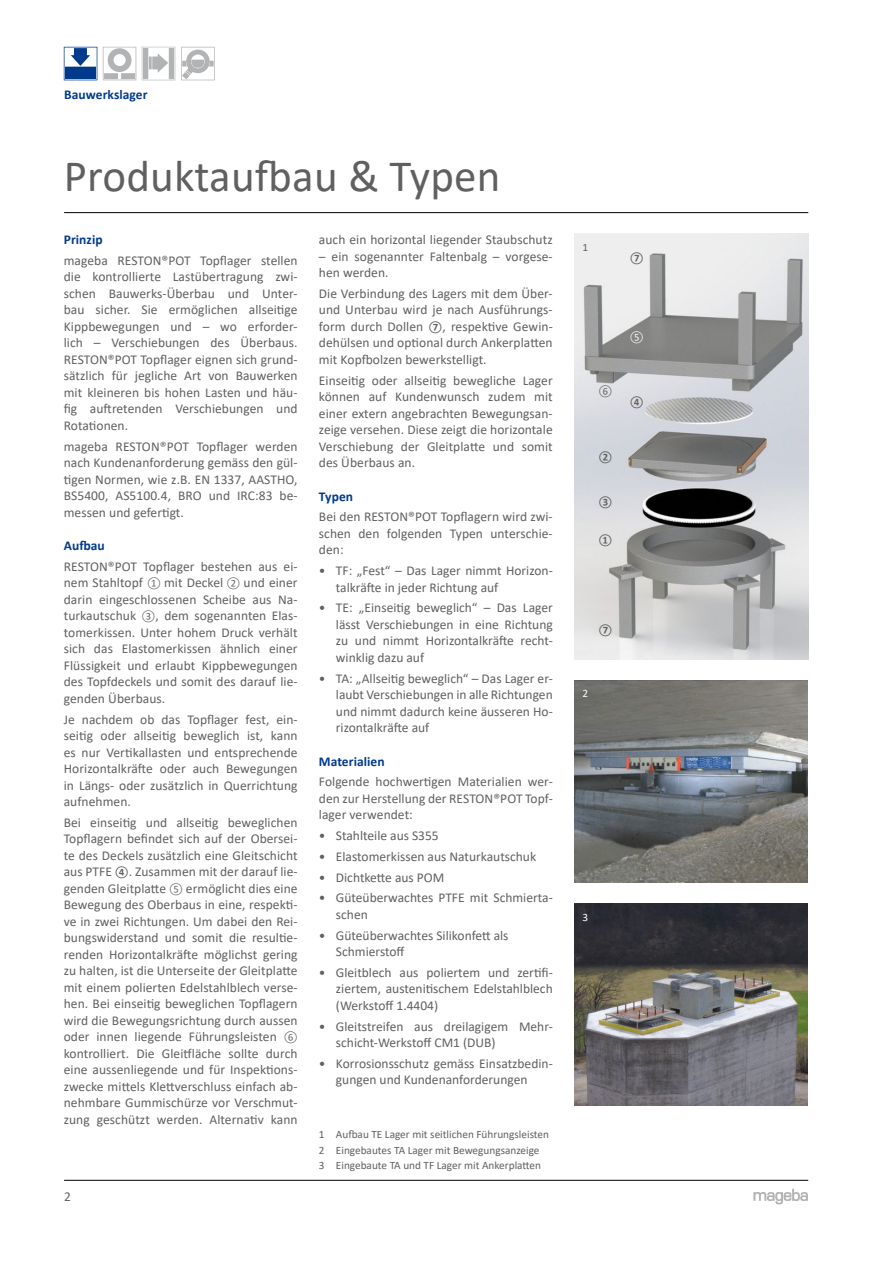
<style>
.page{position:relative;width:893px;height:1263px;background:#fff}
.page>*{position:absolute;margin:0;border:0;box-sizing:border-box;transform-origin:0 0}
.t1{font:45px "Calibri";letter-spacing:.005em;color:#616060}
.t2{font:13.5px/16.5px "Calibri";color:#616060;text-align:justify}
.t3{font:700 13.5px "Calibri";letter-spacing:.005em;color:#003a8c}
.t4{font:11.25px/15.6px "Calibri";color:#616060}
.t5{font:11.25px "Calibri";color:#fff}
.t6{font:700 10.5px "Calibri";color:#616060}
.t7{font:10.5px "Calibri";color:#fff}
.t8{font:10.5px "Calibri";color:#616060}
.s1{font-size:10.5px}
.s2{font-weight:700;font-size:10.5px}
</style>
<div class="page">
<hr style="left:64px;top:1180px;width:744px;height:1px;background:#000">
<hr style="left:64px;top:212px;width:744px;height:1px;background:#000">
<svg style="left:753px;top:1189px;width:55px;height:15px"></svg>
<svg style="left:103px;top:47px;width:33px;height:33px"></svg>
<svg style="left:64px;top:47px;width:33px;height:33px"></svg>
<div style="left:65px;top:67px;width:31px;height:5px;background:#003a8c"></div>
<div style="left:65px;top:73px;width:31px;height:6px;background:#003a8c"></div>
<svg style="left:181px;top:47px;width:34px;height:33px"></svg>
<svg style="left:182px;top:72px;width:8px;height:7px"></svg>
<svg style="left:142px;top:47px;width:33px;height:33px"></svg>
<img style="left:574px;top:234px;width:234px;height:425px">
<img style="left:574px;top:680px;width:234px;height:202px">
<img style="left:574px;top:904px;width:234px;height:202px">
<p class="t3" style="left:64px;top:85px;width:85px">Bauwerkslager</p>
<h1 class="t1" style="left:64px;top:145px;width:438px">Produktaufbau &amp; Typen</h1>
<p class="t3" style="left:64px;top:230px;width:40px">Prinzip</p>
<p class="t2" style="left:64px;top:252px;width:235px">mageba RESTON®POT Topflager stellen die kontrollierte Lastübertragung zwi&shy;schen Bauwerks-Überbau und Unter&shy;bau sicher. Sie ermöglichen allseitige Kippbewegungen und – wo erforder&shy;lich – Verschiebungen des Überbaus.<br>RESTON®POT Topflager eignen sich grund&shy;sätzlich für jegliche Art von Bauwerken mit kleineren bis hohen Lasten und häu&shy;fig auftretenden Verschiebungen und Rotationen.</p>
<p class="t2" style="left:64px;top:437px;width:235px">mageba RESTON®POT Topflager werden nach Kundenanforderung gemäss den gül&shy;tigen Normen, wie z.B. EN 1337, AASTHO, BS5400, AS5100.4, BRO und IRC:83 be&shy;messen und gefertigt.</p>
<p class="t3" style="left:64px;top:536px;width:43px">Aufbau</p>
<p class="t2" style="left:64px;top:558px;width:235px">RESTON®POT Topflager bestehen aus ei&shy;nem Stahltopf <span class="s1">①</span> mit Deckel <span class="s1">②</span> und einer darin eingeschlossenen Scheibe aus Na&shy;turkautschuk <span class="s1">③</span>, dem sogenannten Elas&shy;tomerkissen. Unter hohem Druck verhält sich das Elastomerkissen ähnlich einer Flüssigkeit und erlaubt Kippbewegungen des Topfdeckels und somit des darauf lie&shy;genden Überbaus.</p>
<p class="t2" style="left:64px;top:710px;width:235px">Je nachdem ob das Topflager fest, ein&shy;seitig oder allseitig beweglich ist, kann es nur Vertikallasten und entsprechende Horizontalkräfte oder auch Bewegungen in Längs- oder zusätzlich in Querrichtung aufnehmen.</p>
<p class="t2" style="left:64px;top:814px;width:235px">Bei einseitig und allseitig beweglichen Topflagern befindet sich auf der Obersei&shy;te des Deckels zusätzlich eine Gleitschicht aus PTFE <span class="s2">④</span>. Zusammen mit der darauf lie&shy;genden Gleitplatte <span class="s1">⑤</span> ermöglicht dies eine Bewegung des Oberbaus in eine, respekti&shy;ve in zwei Richtungen. Um dabei den Rei&shy;bungswiderstand und somit die resultie&shy;renden Horizontalkräfte möglichst gering zu halten, ist die Unterseite der Gleitplatte mit einem polierten Edelstahlblech verse&shy;hen. Bei einseitig beweglichen Topflagern wird die Bewegungsrichtung durch aussen oder innen liegende Führungsleisten <span class="s1">⑥ </span>kontrolliert. Die Gleitfläche sollte durch eine aussenliegende und für Inspektions&shy;zwecke mittels Klettverschluss einfach ab&shy;nehmbare Gummischürze vor Verschmut&shy;zung geschützt werden. Alternativ kann</p>
<p class="t4" style="left:319px;top:1126px;width:232px">1 Aufbau TE Lager mit seitlichen Führungsleisten<br>2 Eingebautes TA Lager mit Bewegungsanzeige<br>3 Eingebaute TA und TF Lager mit Ankerplatten</p>
<p class="t2" style="left:319px;top:231px;width:235px">auch ein horizontal liegender Staubschutz</p>
<p class="t2" style="left:319px;top:247px;width:235px">– ein sogenannter Faltenbalg – vorgese&shy;hen werden.</p>
<p class="t2" style="left:319px;top:285px;width:235px">Die Verbindung des Lagers mit dem Über&shy;und Unterbau wird je nach Ausführungs&shy;form durch Dollen <span class="s2">⑦</span>, respektive Gewin&shy;dehülsen und optional durch Ankerplatten mit Kopfbolzen bewerkstelligt.</p>
<p class="t2" style="left:319px;top:371px;width:235px">Einseitig oder allseitig bewegliche Lager können auf Kundenwunsch zudem mit einer extern angebrachten Bewegungsan&shy;zeige versehen. Diese zeigt die horizontale Verschiebung der Gleitplatte und somit des Überbaus an.</p>
<p class="t3" style="left:319px;top:486px;width:36px">Typen</p>
<p class="t2" style="left:319px;top:508px;width:235px">Bei den RESTON®POT Topflagern wird zwi&shy;schen den folgenden Typen unterschie&shy;den:</p>
<p class="t2" style="left:336px;top:562px;width:218px;text-indent:-17px">• TF: „Fest“ – Das Lager nimmt Horizon&shy;talkräfte in jeder Richtung auf</p>
<p class="t2" style="left:336px;top:599px;width:218px;text-indent:-17px">• TE: „Einseitig beweglich“ – Das Lager lässt Verschiebungen in eine Richtung zu und nimmt Horizontalkräfte recht&shy;winklig dazu auf</p>
<p class="t2" style="left:336px;top:669px;width:218px;text-indent:-17px">• TA: „Allseitig beweglich“ – Das Lager er&shy;laubt Verschiebungen in alle Richtungen und nimmt dadurch keine äusseren Ho&shy;rizontalkräfte auf</p>
<p class="t3" style="left:319px;top:751px;width:67px">Materialien</p>
<p class="t2" style="left:319px;top:773px;width:235px">Folgende hochwertigen Materialien wer&shy;den zur Herstellung der RESTON®POT Topf&shy;lager verwendet:</p>
<p class="t2" style="left:319px;top:827px;width:121px">• Stahlteile aus S355</p>
<p class="t2" style="left:319px;top:848px;width:219px">• Elastomerkissen aus Naturkautschuk</p>
<p class="t2" style="left:319px;top:868px;width:127px">• Dichtkette aus POM</p>
<p class="t2" style="left:336px;top:889px;width:218px;text-indent:-17px">• Güteüberwachtes PTFE mit Schmierta&shy;schen</p>
<p class="t2" style="left:336px;top:926px;width:174px;text-indent:-17px">• Güteüberwachtes Silikonfett als<br>Schmierstoff</p>
<p class="t2" style="left:336px;top:964px;width:218px;text-indent:-17px">• Gleitblech aus poliertem und zertifi&shy;ziertem, austenitischem Edelstahlblech (Werkstoff 1.4404)</p>
<p class="t2" style="left:336px;top:1017px;width:218px;text-indent:-17px">• Gleitstreifen aus dreilagigem Mehr&shy;schicht-Werkstoff CM1 (DUB)</p>
<p class="t2" style="left:336px;top:1055px;width:218px;text-indent:-17px">• Korrosionsschutz gemäss Einsatzbedin&shy;gungen und Kundenanforderungen</p>
<p class="t2" style="left:64px;top:1188px;width:8px">2</p>
<p class="t4" style="left:583px;top:239px;width:7px">1</p>
<p class="t6" style="left:630px;top:251px;width:15px">⑦</p>
<p class="t8" style="left:598px;top:384px;width:15px">⑥</p>
<p class="t6" style="left:598px;top:450px;width:15px">②</p>
<p class="t6" style="left:598px;top:495px;width:15px">③</p>
<p class="t6" style="left:598px;top:533px;width:15px">①</p>
<p class="t7" style="left:630px;top:331px;width:15px">⑤</p>
<p class="t6" style="left:630px;top:395px;width:15px">④</p>
<p class="t6" style="left:598px;top:623px;width:15px">⑦</p>
<p class="t5" style="left:583px;top:686px;width:7px">2</p>
<p class="t5" style="left:583px;top:909px;width:7px">3</p>
</div>
